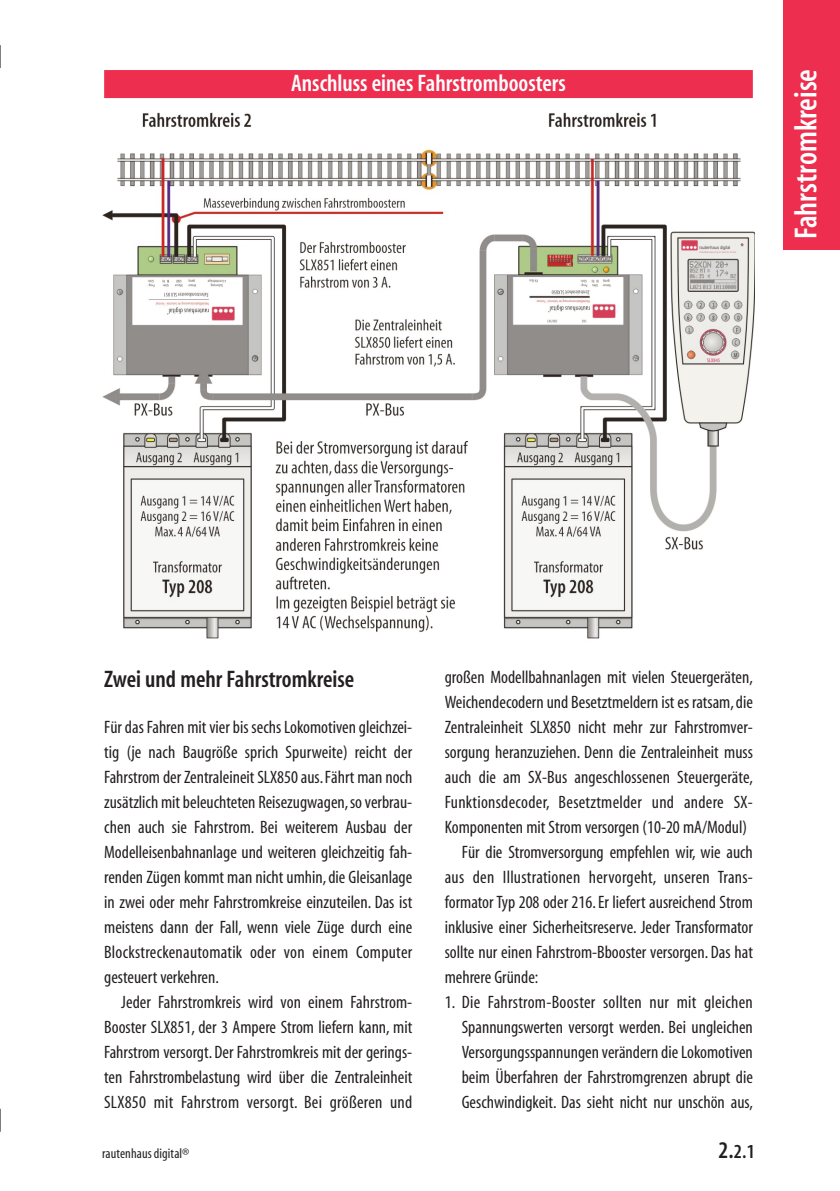
<style>
.page{position:relative;width:840px;height:1191px;background:#fff}
.page>*{position:absolute;margin:0;border:0;box-sizing:border-box;transform-origin:0 0}
.t1{font:600 condensed 32px "Myriad";color:#fff}
.t2{font:600 condensed 24px "Myriad";color:#fff}
.t3{font:600 condensed 24px "Myriad";color:#231f20}
.t4{font:600 condensed 20px "Myriad";color:#231f20}
.t5{font:condensed 18px/25px "Myriad";color:#231f20;text-align:justify}
.t6{font:condensed 14px "Myriad";letter-spacing:.01em;color:#231f20}
.s1{font-size:24px}
</style>
<div class="page">
<svg style="left:0;top:45px;width:1px;height:23px"></svg>
<svg style="left:0;top:1108px;width:1px;height:23px"></svg>
<img style="left:103px;top:112px;width:651px;height:527px">
<div style="left:104px;top:70px;width:648px;height:28px;background:#ee2e4e"></div>
<div style="left:782px;top:0;width:57px;height:250px;background:#ee2e4e"></div>
<h2 class="t2" style="left:291px;top:75px;width:276px">Anschluss eines Fahrstromboosters</h2>
<h1 class="t1" style="left:794px;top:239px;width:172px;rotate:-90deg">Fahrstromkreise</h1>
<h2 class="t3" style="left:104px;top:670px;width:251px">Zwei und mehr Fahrstromkreise</h2>
<p class="t5" style="left:104px;top:716px;width:309px">Für das Fahren mit vier bis sechs Lokomotiven gleichzei&shy;tig (je nach Baugröße sprich Spurweite) reicht der Fahrstrom der Zentraleineit SLX850 aus.Fährt man noch zusätzlichmit beleuchteten Reisezugwagen,soverbrau&shy;chen auch sie Fahrstrom. Bei weiterem Ausbau der Modelleisenbahnanlage und weiteren gleichzeitig fah&shy;renden Zügen kommt man nicht umhin,die Gleisanlage in zwei oder mehr Fahrstromkreise einzuteilen. Das ist meistens dann der Fall, wenn viele Züge durch eine Blockstreckenautomatik oder von einem Computer gesteuert verkehren.</p>
<p class="t5" style="left:104px;top:991px;width:309px;text-indent:17px">Jeder Fahrstromkreis wird von einem Fahrstrom-Booster SLX851, der 3 Ampere Strom liefern kann, mit Fahrstrom versorgt. Der Fahrstromkreis mit der gerings&shy;ten Fahrstrombelastung wird über die Zentraleinheit SLX850 mit Fahrstrom versorgt. Bei größeren und</p>
<p class="t5" style="left:444px;top:666px;width:309px">großen Modellbahnanlagen mit vielen Steuergeräten,</p>
<p class="t5" style="left:444px;top:691px;width:309px">Weichendecodern und Besetztmeldern ist es ratsam,die</p>
<p class="t5" style="left:444px;top:716px;width:309px">Zentraleinheit SLX850 nicht mehr zur Fahrstromver-</p>
<p class="t5" style="left:444px;top:741px;width:309px">sorgung heranzuziehen. Denn die Zentraleinheit muss</p>
<p class="t5" style="left:444px;top:766px;width:309px">auch die am SX-Bus angeschlossenen Steuergeräte,</p>
<p class="t5" style="left:444px;top:791px;width:309px">Funktionsdecoder, Besetztmelder und andere SX-</p>
<p class="t5" style="left:444px;top:816px;width:303px">Komponenten mit Strom versorgen (10-20 mA/Modul)</p>
<p class="t5" style="left:461px;top:841px;width:292px">Für die Stromversorgung empfehlen wir, wie auch</p>
<p class="t5" style="left:444px;top:866px;width:309px">aus den Illustrationen hervorgeht, unseren Trans-</p>
<p class="t5" style="left:444px;top:891px;width:309px">formator Typ 208 oder 216.Er liefert ausreichend Strom</p>
<p class="t5" style="left:444px;top:916px;width:309px">inklusive einer Sicherheitsreserve. Jeder Transformator</p>
<p class="t5" style="left:444px;top:941px;width:309px">sollte nur einen Fahrstrom-Bbooster versorgen. Das hat</p>
<p class="t5" style="left:444px;top:966px;width:95px">mehrere Gründe:</p>
<p class="t5" style="left:461px;top:991px;width:292px;text-indent:-17px">1. Die Fahrstrom-Booster sollten nur mit gleichen Spannungswerten versorgt werden. Bei ungleichen Versorgungsspannungen verändern die Lokomotiven beim Überfahren der Fahrstromgrenzen abrupt die Geschwindigkeit. Das sieht nicht nur unschön aus,</p>
<p class="t6" style="left:102px;top:1148px;width:89px">rautenhausdigital®</p>
<p class="t4" style="left:718px;top:1144px;width:38px"><span class="s1">2.</span>2.1</p>
</div>
